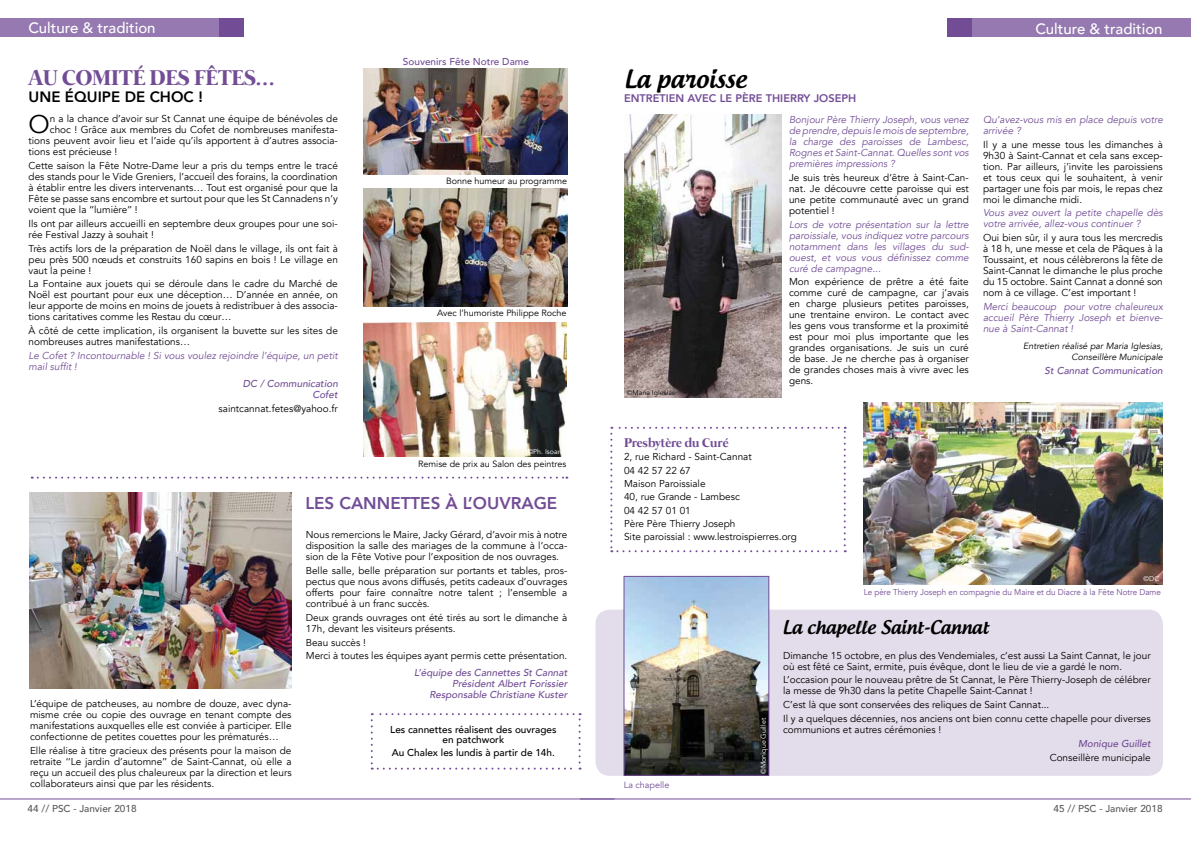
<style>
.page{position:relative;width:1191px;height:842px;background:#fff}
.page>*{position:absolute;margin:0;border:0;box-sizing:border-box;transform-origin:0 0}
.t1{font:25.5px "Avenir";color:#000}
.t2{font:500 24px "Androgyne";color:#000}
.t3{font:700 22px "Mermaid";color:#724d96}
.t4{font:500 18px "Androgyne";color:#000}
.t5{font:800 17px "Avenir";color:#724d96}
.t6{font:500 15px "Avenir";color:#fff}
.t7{font:800 15px "Avenir";color:#000}
.t8{font:700 13px "Mermaid";color:#724d96}
.t9{font:800 11px "Avenir";color:#724d96}
.t10{font:10px/11px "Avenir";color:#000;text-align:justify}
.t11{font:italic 10px/11px "Avenir";color:#724d96}
.t12{font:italic 500 10px/11px "Avenir";color:#724d96;text-align:right}
.t13{font:500 10px/10.5px "Avenir";color:#000;text-align:center}
.t14{font:500 10px "Avenir";color:#58585a}
.t15{font:500 10px "Avenir";color:#724d96}
.t16{font:9px "Avenir";color:#000}
.t17{font:italic 9px/11px "Avenir";color:#000;text-align:right}
.t18{font:9px "Avenir";color:#724d96}
.t19{font:8.5px "Avenir";color:#724d96;scale:.95 1}
.t20{font:7px "Avenir";color:#fff}
.t21{font:7px "Avenir";color:#000}
</style>
<div class="page">
<hr style="left:0;top:798px;width:614px;height:1px;background:#724d96">
<div style="left:0;top:19px;width:244px;height:18px;background:#9579b0"></div>
<div style="left:219px;top:19px;width:25px;height:18px;background:#724d96"></div>
<hr style="left:580px;top:798px;width:611px;height:1px;background:#724d96">
<div style="left:947px;top:19px;width:244px;height:18px;background:#9579b0"></div>
<div style="left:947px;top:19px;width:24px;height:18px;background:#724d96"></div>
<img style="left:364px;top:68px;width:203px;height:107px">
<img style="left:364px;top:189px;width:203px;height:117px">
<img style="left:30px;top:492px;width:262px;height:197px">
<svg style="left:32px;top:477px;width:535px;height:2px"></svg>
<svg style="left:371px;top:713px;width:209px;height:57px"></svg>
<img style="left:363px;top:322px;width:204px;height:134px">
<img style="left:624px;top:114px;width:157px;height:283px">
<img style="left:863px;top:403px;width:299px;height:182px">
<svg style="left:610px;top:427px;width:235px;height:125px"></svg>
<div style="left:595px;top:610px;width:567px;height:166px;background:#e3dcea;border-radius:14px"></div>
<img style="left:625px;top:578px;width:142px;height:196px">
<div style="left:623px;top:576px;width:146px;height:200px;border:1px solid #724d96"></div>
<h3 class="t6" style="left:28px;top:15px;width:129px">Culture &amp; tradition</h3>
<h3 class="t6" style="left:1035px;top:16px;width:129px">Culture &amp; tradition</h3>
<h3 class="t3" style="left:29px;top:65px;width:247px">AU COMITÉ DES FÊTES…</h3>
<h3 class="t7" style="left:29px;top:85px;width:176px">UNE ÉQUIPE DE CHOC !</h3>
<h1 class="t1" style="left:29px;top:109px;width:23px">O</h1>
<p class="t10" style="left:50px;top:113px;width:289px">n a la chance d’avoir sur St Cannat une équipe de bénévoles de</p>
<p class="t10" style="left:50px;top:124px;width:289px">choc ! Grâce aux membres du Cofet de nombreuses manifesta-</p>
<p class="t10" style="left:29px;top:135px;width:311px">tions peuvent avoir lieu et l’aide qu’ils apportent à d’autres associa-</p>
<p class="t10" style="left:29px;top:146px;width:90px">tions est précieuse !</p>
<p class="t10" style="left:29px;top:160px;width:311px">Cette saison la Fête Notre-Dame leur a pris du temps entre le tracé des stands pour le Vide Greniers, l’accueil des forains, la coordination à établir entre les divers intervenants… Tout est organisé pour que la Fête se passe sans encombre et surtout pour que les St Cannadens n’y voient que la ‘‘lumière’’ !</p>
<p class="t10" style="left:29px;top:218px;width:311px">Ils ont par ailleurs accueilli en septembre deux groupes pour une soi&shy;rée Festival Jazzy à souhait !</p>
<p class="t10" style="left:29px;top:243px;width:311px">Très actifs lors de la préparation de Noël dans le village, ils ont fait à peu près 500 nœuds et construits 160 sapins en bois ! Le village en vaut la peine !</p>
<p class="t10" style="left:29px;top:279px;width:311px">La Fontaine aux jouets qui se déroule dans le cadre du Marché de Noël est pourtant pour eux une déception… D’année en année, on leur apporte de moins en moins de jouets à redistribuer à des associa&shy;tions caritatives comme les Restau du cœur…</p>
<p class="t10" style="left:29px;top:325px;width:311px">À côté de cette implication, ils organisent la buvette sur les sites de nombreuses autres manifestations…</p>
<p class="t11" style="left:29px;top:350px;width:311px">Le Cofet ? Incontournable ! Si vous voulez rejoindre l’équipe, un petit mail suffit !</p>
<p class="t12" style="left:243px;top:378px;width:97px">DC / Communication<br>Cofet</p>
<p class="t10" style="left:218px;top:403px;width:121px">saintcannat.fetes@yahoo.fr</p>
<p class="t15" style="left:403px;top:53px;width:127px">Souvenirs Fête Notre Dame</p>
<p class="t16" style="left:446px;top:175px;width:123px">Bonne humeur au programme</p>
<p class="t16" style="left:437px;top:307px;width:131px">Avec l’humoriste Philippe Roche</p>
<p class="t20" style="left:528px;top:447px;width:38px">©Ph. Isoard</p>
<p class="t16" style="left:418px;top:459px;width:150px">Remise de prix au Salon des peintres</p>
<p class="t10" style="left:30px;top:699px;width:263px">L’équipe de patcheuses, au nombre de douze, avec dyna&shy;misme crée ou copie des ouvrage en tenant compte des manifestations auxquelles elle est conviée à participer. Elle confectionne de petites couettes pour les prématurés…</p>
<p class="t10" style="left:30px;top:745px;width:263px">Elle réalise à titre gracieux des présents pour la maison de retraite ‘‘Le jardin d’automne’’ de Saint-Cannat, où elle a reçu un accueil des plus chaleureux par la direction et leurs collaborateurs ainsi que par les résidents.</p>
<p class="t14" style="left:28px;top:800px;width:110px">44 // PSC - Janvier 2018</p>
<h3 class="t5" style="left:305px;top:490px;width:253px">LES CANNETTES À L’OUVRAGE</h3>
<p class="t10" style="left:306px;top:529px;width:263px">Nous remercions le Maire, Jacky Gérard, d’avoir mis à notre disposition la salle des mariages de la commune à l’occa&shy;sion de la Fête Votive pour l’exposition de nos ouvrages.</p>
<p class="t10" style="left:306px;top:565px;width:263px">Belle salle, belle préparation sur portants et tables, pros&shy;pectus que nous avons diffusés, petits cadeaux d’ouvrages offerts pour faire connaître notre talent ; l’ensemble a contribué à un franc succès.</p>
<p class="t10" style="left:306px;top:612px;width:263px">Deux grands ouvrages ont été tirés au sort le dimanche à<br>17h, devant les visiteurs présents.</p>
<p class="t10" style="left:306px;top:635px;width:263px;line-height:13.8px">Beau succès !<br>Merci à toutes les équipes ayant permis cette présentation.</p>
<p class="t12" style="left:414px;top:667px;width:155px">L’équipe des Cannettes St Cannat<br>Président Albert Forissier<br>Responsable Christiane Kuster</p>
<p class="t13" style="left:390px;top:723px;width:168px">Les cannettes réalisent des ouvrages en patchwork</p>
<p class="t13" style="left:392px;top:747px;width:164px">Au Chalex les lundis à partir de 14h.</p>
<h2 class="t2" style="left:624px;top:63px;width:124px">La paroisse</h2>
<p class="t9" style="left:624px;top:90px;width:234px">ENTRETIEN AVEC LE PÈRE THIERRY JOSEPH</p>
<p class="t21" style="left:627px;top:388px;width:50px">©Maria Iglesias</p>
<p class="t11" style="left:789px;top:114px;width:181px;text-align:justify">Bonjour Père Thierry Joseph, vous venez de prendre, depuis le mois de septembre, la charge des paroisses de Lambesc, Rognes et Saint-Cannat. Quelles sont vos premières impressions ?</p>
<p class="t10" style="left:789px;top:172px;width:181px">Je suis très heureux d’être à Saint-Can&shy;nat. Je découvre cette paroisse qui est une petite communauté avec un grand potentiel !</p>
<p class="t11" style="left:789px;top:219px;width:181px;text-align:justify">Lors de votre présentation sur la lettre paroissiale, vous indiquez votre parcours notamment dans les villages du sud&shy;ouest, et vous vous définissez comme curé de campagne...</p>
<p class="t10" style="left:789px;top:277px;width:181px">Mon expérience de prêtre a été faite comme curé de campagne, car j’avais en charge plusieurs petites paroisses, une trentaine environ. Le contact avec les gens vous transforme et la proximité est pour moi plus importante que les grandes organisations. Je suis un curé de base. Je ne cherche pas à organiser de grandes choses mais à vivre avec les gens.</p>
<p class="t11" style="left:983px;top:114px;width:181px">Qu’avez-vous mis en place depuis votre arrivée ?</p>
<p class="t10" style="left:983px;top:139px;width:181px">Il y a une messe tous les dimanches à 9h30 à Saint-Cannat et cela sans excep&shy;tion. Par ailleurs, j’invite les paroissiens et tous ceux qui le souhaitent, à venir partager une fois par mois, le repas chez moi le dimanche midi.</p>
<p class="t11" style="left:983px;top:208px;width:181px">Vous avez ouvert la petite chapelle dès votre arrivée, allez-vous continuer ?</p>
<p class="t10" style="left:983px;top:233px;width:181px">Oui bien sûr, il y aura tous les mercredis à 18 h, une messe et cela de Pâques à la Toussaint, et nous célèbrerons la fête de Saint-Cannat le dimanche le plus proche du 15 octobre. Saint Cannat a donné son nom à ce village. C’est important !</p>
<p class="t11" style="left:983px;top:301px;width:181px;text-align:justify">Merci beaucoup pour votre chaleureux accueil Père Thierry Joseph et bienve&shy;nue à Saint-Cannat !</p>
<p class="t17" style="left:1023px;top:340px;width:141px">Entretien réalisé par Maria Iglesias,<br>Conseillère Municipale</p>
<p class="t12" style="left:1044px;top:365px;width:120px">St Cannat Communication</p>
<h3 class="t8" style="left:624px;top:435px;width:106px">Presbytère du Curé</h3>
<p class="t10" style="left:624px;top:450px;width:174px;line-height:13.3px;text-align:left">2, rue Richard - Saint-Cannat<br>04 42 57 22 67<br>Maison Paroissiale<br>40, rue Grande - Lambesc<br>04 42 57 01 01<br>Père Père Thierry Joseph<br>Site paroissial : www.lestroispierres.org</p>
<p class="t20" style="left:1143px;top:574px;width:17px">©DC</p>
<p class="t19" style="left:863px;top:587px;width:314px">Le père Thierry Joseph en compagnie du Maire et du Diacre à la Fête Notre Dame</p>
<p class="t18" style="left:624px;top:779px;width:47px">La chapelle</p>
<p class="t20" style="left:759px;top:774px;width:58px;rotate:-90deg">©Monique Guillet</p>
<h3 class="t4" style="left:782px;top:615px;width:208px">La chapelle Saint-Cannat</h3>
<p class="t10" style="left:783px;top:650px;width:369px">Dimanche 15 octobre, en plus des Vendemiales, c’est aussi La Saint Cannat, le jour où est fêté ce Saint, ermite, puis évêque, dont le lieu de vie a gardé le nom.</p>
<p class="t10" style="left:783px;top:675px;width:369px">L’occasion pour le nouveau prêtre de St Cannat, le Père Thierry-Joseph de célébrer la messe de 9h30 dans la petite Chapelle Saint-Cannat !</p>
<p class="t10" style="left:783px;top:698px;width:369px;line-height:13.8px">C’est là que sont conservées des reliques de Saint Cannat...<br>Il y a quelques décennies, nos anciens ont bien connu cette chapelle pour diverses</p>
<p class="t10" style="left:783px;top:724px;width:160px">communions et autres cérémonies !</p>
<p class="t12" style="left:1078px;top:738px;width:74px">Monique Guillet</p>
<p class="t10" style="left:1049px;top:752px;width:103px">Conseillère municipale</p>
<p class="t14" style="left:1053px;top:800px;width:110px">45 // PSC - Janvier 2018</p>
</div>
